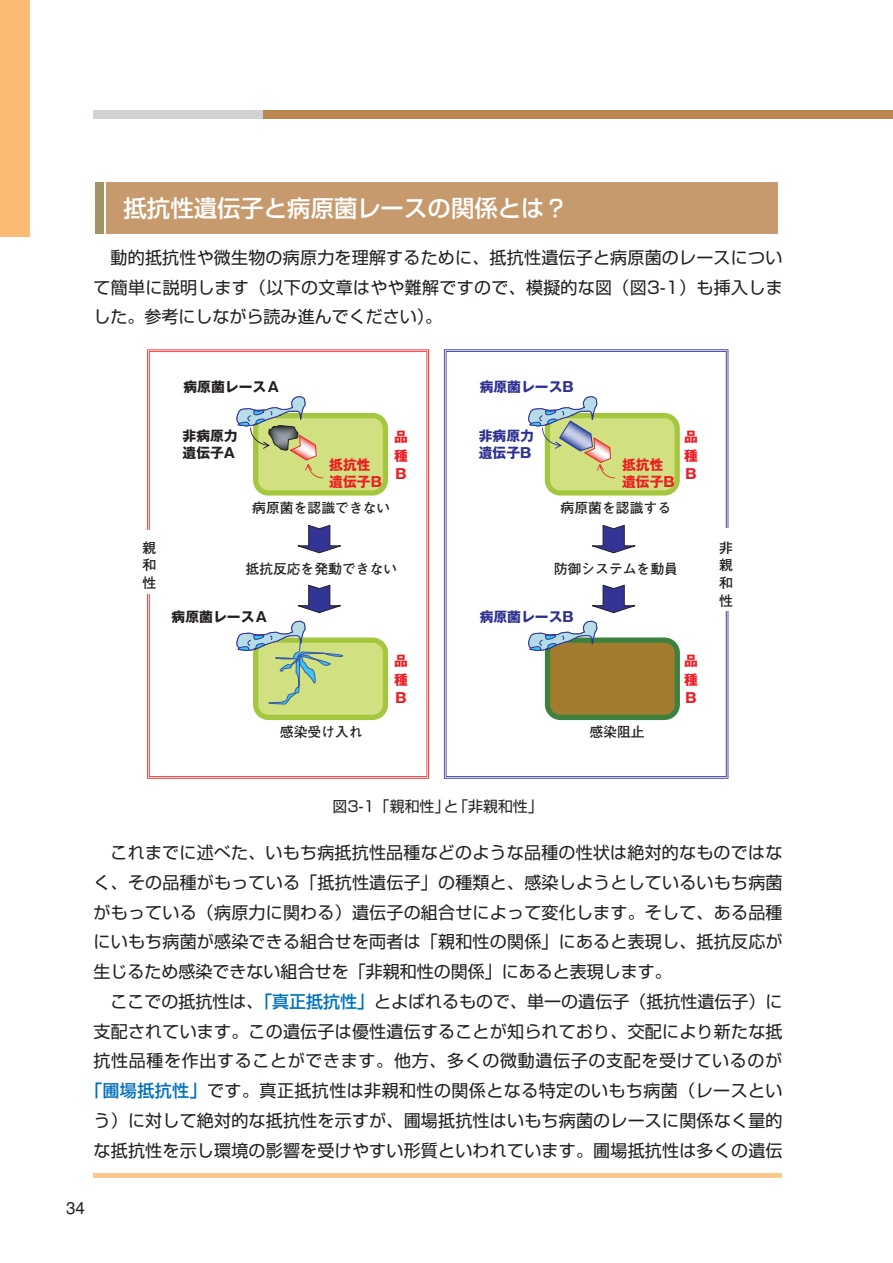
<style>
.page{position:relative;width:893px;height:1263px;background:#fff}
.page>*{position:absolute;margin:0;border:0;box-sizing:border-box;transform-origin:0 0}
.t1{font:500 23.4px "Shin Go";color:#fff}
.t2{font:16.95px/29.7px "Shin Go";letter-spacing:.015em;color:#231f20;text-align:justify}
.t3{font:500 16.95px "Gothic BBB";color:#231f20}
.t4{font:14.85px "Shin Go";color:#231f20}
.t5{font:700 13.8px/17.7px "Futo Go B101";color:#231f20;text-align:justify}
.t6{font:700 13.8px/18.5px "Gothic MB101";color:#ee1d23;text-align:justify}
.t7{font:700 13.8px/16.8px "Gothic MB101";color:#231f20}
.t8{font:700 13.8px/16.8px "Gothic MB101";color:#2e3092}
.s1{font-weight:500;color:#0072bc}
</style>
<div class="page">
<div style="left:94px;top:111px;width:170px;height:8px;background:#d1d2d4"></div>
<div style="left:264px;top:111px;width:629px;height:8px;background:#b9874f"></div>
<div style="left:0;top:0;width:30px;height:236px;background:#fcbb74"></div>
<hr style="left:94px;top:1174px;width:688px;height:4px;background:#fdc88d">
<div style="left:95px;top:183px;width:9px;height:51px;background:#a49165"></div>
<div style="left:107px;top:183px;width:671px;height:51px;background:#c69a6d"></div>
<svg style="left:147px;top:349px;width:282px;height:430px"></svg>
<div style="left:133px;top:530px;width:29px;height:64px;background:#fff"></div>
<svg style="left:444px;top:349px;width:284px;height:430px"></svg>
<div style="left:712px;top:528px;width:29px;height:82px;background:#fff"></div>
<svg style="left:294px;top:524px;width:47px;height:29px"></svg>
<svg style="left:588px;top:524px;width:48px;height:29px"></svg>
<svg style="left:236px;top:396px;width:87px;height:82px"></svg>
<svg style="left:528px;top:396px;width:87px;height:83px"></svg>
<h1 class="t1" style="left:124px;top:193px;width:446px">抵抗性遺伝子と病原菌レースの関係とは？</h1>
<p class="t2" style="left:94px;top:241px;width:691px;text-indent:17px">動的抵抗性や微生物の病原力を理解するために、抵抗性遺伝子と病原菌のレースについて簡単に説明します（以下の文章はやや難解ですので、模擬的な図（図3-1）も挿入しました。参考にしながら読み進んでください）。</p>
<p class="t5" style="left:142px;top:539px;width:15px">親和性</p>
<p class="t7" style="left:183px;top:377px;width:98px">病原菌レースＡ</p>
<p class="t8" style="left:480px;top:377px;width:96px">病原菌レースB</p>
<p class="t7" style="left:183px;top:426px;width:57px">非病原力遺伝子A</p>
<p class="t8" style="left:479px;top:426px;width:57px">非病原力遺伝子B</p>
<p class="t6" style="left:329px;top:455px;width:54px;line-height:16.8px">抵抗性遺伝子B</p>
<p class="t6" style="left:622px;top:455px;width:54px;line-height:16.8px">抵抗性遺伝子B</p>
<p class="t6" style="left:394px;top:427px;width:15px">品種Ｂ</p>
<p class="t5" style="left:252px;top:499px;width:140px">病原菌を認識できない</p>
<p class="t5" style="left:561px;top:499px;width:112px">病原菌を認識する</p>
<p class="t6" style="left:684px;top:427px;width:15px">品種Ｂ</p>
<p class="t5" style="left:245px;top:560px;width:154px">抵抗反応を発動できない</p>
<p class="t5" style="left:554px;top:560px;width:126px">防御システムを動員</p>
<p class="t7" style="left:172px;top:607px;width:98px">病原菌レースＡ</p>
<p class="t8" style="left:480px;top:607px;width:96px">病原菌レースB</p>
<p class="t6" style="left:394px;top:651px;width:15px">品種Ｂ</p>
<p class="t6" style="left:684px;top:651px;width:15px">品種Ｂ</p>
<p class="t5" style="left:280px;top:723px;width:84px">感染受け入れ</p>
<p class="t5" style="left:589px;top:723px;width:57px">感染阻止</p>
<p class="t5" style="left:719px;top:539px;width:15px">非親和性</p>
<p class="t4" style="left:333px;top:796px;width:212px">図3-1 「親和性」と「非親和性」</p>
<p class="t2" style="left:94px;top:837px;width:690px;text-indent:17px">これまでに述べた、いもち病抵抗性品種などのような品種の性状は絶対的なものではなく、その品種がもっている「抵抗性遺伝子」の種類と、感染しようとしているいもち病菌がもっている（病原力に関わる）遺伝子の組合せによって変化します。そして、ある品種にいもち病菌が感染できる組合せを両者は「親和性の関係」にあると表現し、抵抗反応が生じるため感染できない組合せを「非親和性の関係」にあると表現します。</p>
<p class="t2" style="left:85px;top:986px;width:699px;text-align:right">ここでの抵抗性は、<span class="s1">「真正抵抗性」</span>とよばれるもので、単一の遺伝子（抵抗性遺伝子）に<br>支配されています。この遺伝子は優性遺伝することが知られており、交配により新たな抵抗性品種を作出することができます。他方、多くの微動遺伝子の支配を受けているのが<span class="s1">「圃場抵抗性」</span>です。真正抵抗性は非親和性の関係となる特定のいもち病菌（レースという）に対して絶対的な抵抗性を示すが、圃場抵抗性はいもち病菌のレースに関係なく量的な抵抗性を示し環境の影響を受けやすい形質といわれています。圃場抵抗性は多くの遺伝</p>
<p class="t3" style="left:66px;top:1198px;width:20px">34</p>
</div>
